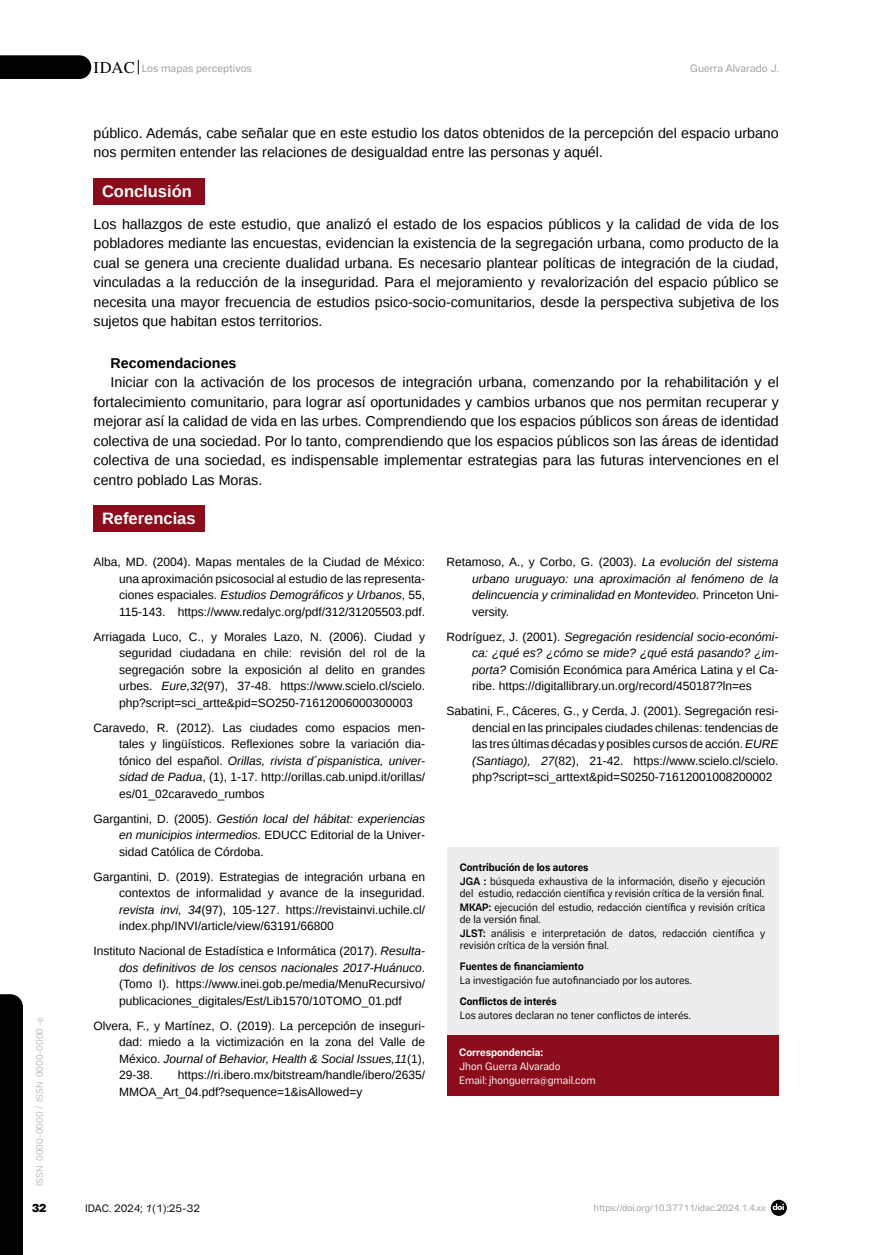
<style>
.page{position:relative;width:872px;height:1255px;background:#fff}
.page>*{position:absolute;margin:0;border:0;box-sizing:border-box;transform-origin:0 0}
.t1{font:700 16.5px "Liberation Sans";color:#fff}
.t2{font:14.25px/19.5px "Liberation Sans";color:#000;text-align:justify}
.t3{font:700 14.25px "Liberation Sans";color:#000}
.t4{font:12px/16.5px "Liberation Sans";color:#000;text-align:justify}
.t5{font:italic 12px/16.5px "Liberation Sans";color:#000;text-align:justify}
.t6{font:900 11.25px "Cabrion";color:#000}
.t7{font:10.5px/14.1px "Cabrion";color:#000;scale:.95 1}
.t8{font:10.5px/14.1px "Cabrion";color:#fff}
.t9{font:700 10.5px "Cabrion";color:#000;scale:.95 1}
.t10{font:10.5px "Cabrion";color:#9d9d9c}
.t11{font:10.5px "Cabrion";color:#000}
.t12{font:700 10.5px "Cabrion";color:#fff}
.t13{font:9px "Cabrion";color:#9d9d9c}
.t14{font:300 9px "Cabrion";color:#9d9d9c}
.s1{font-family:"STIX General";font-size:16.5px;color:#000}
.s2{font-style:italic}
.s3{font-style:normal}
.s4{font-weight:700}
.s5{font-weight:600}
</style>
<div class="page">
<svg style="left:770px;top:1199px;width:17px;height:16px"></svg>
<div style="left:0;top:994px;width:23px;height:260px;background:#000"></div>
<svg style="left:138px;top:60px;width:1px;height:14px"></svg>
<svg style="left:0;top:55px;width:91px;height:24px;background:#090909"></svg>
<div style="left:94px;top:178px;width:111px;height:26px;background:#8b0d1b"></div>
<div style="left:94px;top:505px;width:111px;height:26px;background:#8b0d1b"></div>
<div style="left:446px;top:847px;width:332px;height:188px;background:#ededed"></div>
<div style="left:446px;top:1035px;width:332px;height:60px;background:#8b0d1b"></div>
<p class="t14" style="left:34px;top:1185px;width:171px;rotate:-90deg">ISSN 0000-0000 / ISSN 0000-0000 -e</p>
<p class="t10" style="left:94px;top:62px;width:160px"><span class="s1">IDAC</span> Los mapas perceptivos</p>
<p class="t10" style="left:690px;top:62px;width:90px">Guerra Alvarado J.</p>
<p class="t2" style="left:94px;top:124px;width:687px">público. Además, cabe señalar que en este estudio los datos obtenidos de la percepción del espacio urbano nos permiten entender las relaciones de desigualdad entre las personas y aquél.</p>
<h1 class="t1" style="left:102px;top:179px;width:91px">Conclusión</h1>
<p class="t2" style="left:94px;top:215px;width:687px">Los hallazgos de este estudio, que analizó el estado de los espacios públicos y la calidad de vida de los pobladores mediante las encuestas, evidencian la existencia de la segregación urbana, como producto de la cual se genera una creciente dualidad urbana. Es necesario plantear políticas de integración de la ciudad, vinculadas a la reducción de la inseguridad. Para el mejoramiento y revalorización del espacio público se necesita una mayor frecuencia de estudios psico-socio-comunitarios, desde la perspectiva subjetiva de los sujetos que habitan estos territorios.</p>
<p class="t3" style="left:111px;top:353px;width:127px">Recomendaciones</p>
<p class="t2" style="left:94px;top:373px;width:687px;text-indent:17px">Iniciar con la activación de los procesos de integración urbana, comenzando por la rehabilitación y el fortalecimiento comunitario, para lograr así oportunidades y cambios urbanos que nos permitan recuperar y mejorar así la calidad de vida en las urbes. Comprendiendo que los espacios públicos son áreas de identidad colectiva de una sociedad. Por lo tanto, comprendiendo que los espacios públicos son las áreas de identidad colectiva de una sociedad, es indispensable implementar estrategias para las futuras intervenciones en el centro poblado Las Moras.</p>
<h1 class="t1" style="left:102px;top:507px;width:95px">Referencias</h1>
<p class="t4" style="left:119px;top:554px;width:308px;text-indent:-26px">Alba, MD. (2004). Mapas mentales de la Ciudad de México: una aproximación psicosocial al estudio de las representa&shy;ciones espaciales. <span class="s2">Estudios Demográficos y Urbanos</span>, 55, 115-143. https://www.redalyc.org/pdf/312/31205503.pdf.</p>
<p class="t4" style="left:119px;top:628px;width:308px;text-indent:-26px">Arriagada Luco, C., y Morales Lazo, N. (2006). Ciudad y seguridad ciudadana en chile: revisión del rol de la segregación sobre la exposición al delito en grandes urbes. <span class="s2">Eure,32</span>(97), 37-48. https://www.scielo.cl/scielo. php?script=sci_artte&amp;pid=SO250-71612006000300003</p>
<p class="t4" style="left:119px;top:719px;width:308px;text-indent:-26px">Caravedo, R. (2012). Las ciudades como espacios men&shy;tales y lingüísticos. Reflexiones sobre la variación dia&shy;tónico del español. <span class="s2">Orillas, rivista d´pispanistica, univer&shy;sidad de Padua</span>, (1), 1-17. http://orillas.cab.unipd.it/orillas/ es/01_02caravedo_rumbos</p>
<p class="t4" style="left:119px;top:810px;width:308px;text-indent:-25px">Gargantini, D. (2005). <span class="s2">Gestión local del hábitat: experiencias en municipios intermedios.</span> EDUCC Editorial de la Univer&shy;sidad Católica de Córdoba.</p>
<p class="t4" style="left:119px;top:868px;width:308px;text-indent:-26px">Gargantini, D. (2019). Estrategias de integración urbana en contextos de informalidad y avance de la inseguridad. <span class="s2">revista invi, 34</span>(97), 105-127. https://revistainvi.uchile.cl/ index.php/INVI/article/view/63191/66800</p>
<p class="t4" style="left:119px;top:943px;width:308px;text-indent:-26px">Instituto Nacional de Estadística e Informática (2017). <span class="s2">Resulta&shy;dos definitivos de los censos nacionales 2017-Huánuco</span>. (Tomo I). https://www.inei.gob.pe/media/MenuRecursivo/ publicaciones_digitales/Est/Lib1570/10TOMO_01.pdf</p>
<p class="t4" style="left:119px;top:1017px;width:308px;text-indent:-26px">Olvera, F., y Martínez, O. (2019). La percepción de inseguri&shy;dad: miedo a la victimización en la zona del Valle de México. <span class="s2">Journal of Behavior, Health &amp; Social Issues,11</span>(1), 29-38.</p>
<p class="t5" style="left:472px;top:553px;width:308px;text-indent:-26px"><span class="s3">Retamoso, A., y Corbo, G. (2003).</span> La evolución del sistema urbano uruguayo: una aproximación al fenómeno de la delincuencia y criminalidad en Montevideo. <span class="s3">Princeton Uni&shy;versity.</span></p>
<p class="t4" style="left:472px;top:628px;width:308px;text-indent:-26px">Rodríguez, J. (2001). <span class="s2">Segregación residencial socio-económi&shy;ca: ¿qué es? ¿cómo se mide? ¿qué está pasando? ¿im&shy;porta?</span> Comisión Económica para América Latina y el Ca&shy;ribe. https://digitallibrary.un.org/record/450187?ln=es</p>
<p class="t4" style="left:472px;top:703px;width:308px;text-indent:-26px">Sabatini, F., Cáceres, G., y Cerda, J. (2001). Segregación resi&shy;dencial en las principales ciudades chilenas: tendencias de las tres últimas décadas y posibles cursos de acción. <span class="s2">EURE (Santiago), 27</span>(82), 21-42. https://www.scielo.cl/scielo. php?script=sci_arttext&amp;pid=S0250-71612001008200002</p>
<p class="t7" style="left:460px;top:859px;width:323px"><span class="s4">Contribución de los autores<br></span><span class="s5">JGA :</span> búsqueda exhaustiva de la información, diseño y ejecución</p>
<p class="t7" style="left:460px;top:886px;width:323px">del estudio, redacción científica y revisión crítica de la versión final.<br><span class="s5">MKAP:</span> ejecución del estudio, redacción científica y revisión crítica</p>
<p class="t7" style="left:460px;top:912px;width:323px">de la versión final.<br><span class="s5">JLST:</span> análisis e interpretación de datos, redacción científica y</p>
<p class="t7" style="left:460px;top:938px;width:158px">revisión crítica de la versión final.</p>
<p class="t9" style="left:460px;top:959px;width:132px">Fuentes de financiamiento</p>
<p class="t7" style="left:460px;top:972px;width:246px">La investigación fue autofinanciado por los autores.</p>
<p class="t9" style="left:460px;top:994px;width:103px">Conflictos de interés</p>
<p class="t7" style="left:460px;top:1007px;width:244px">Los autores declaran no tener conflictos de interés.</p>
<p class="t12" style="left:459px;top:1045px;width:85px">Correspondencia:</p>
<p class="t8" style="left:459px;top:1058px;width:138px">Jhon Guerra Alvarado<br>Email: jhonguerra@gmail.com</p>
<p class="t4" style="left:119px;top:1067px;width:308px;text-indent:59px">https://ri.ibero.mx/bitstream/handle/ibero/2635/<br>MMOA_Art_04.pdf?sequence=1&amp;isAllowed=y</p>
<p class="t6" style="left:32px;top:1201px;width:16px">32</p>
<p class="t13" style="left:594px;top:1202px;width:173px">https://doi.org/10.37711/idac.2024.1.4.xx</p>
<p class="t11" style="left:85px;top:1201px;width:117px">IDAC. 2024; <span class="s2">1</span>(1):25-32</p>
</div>
